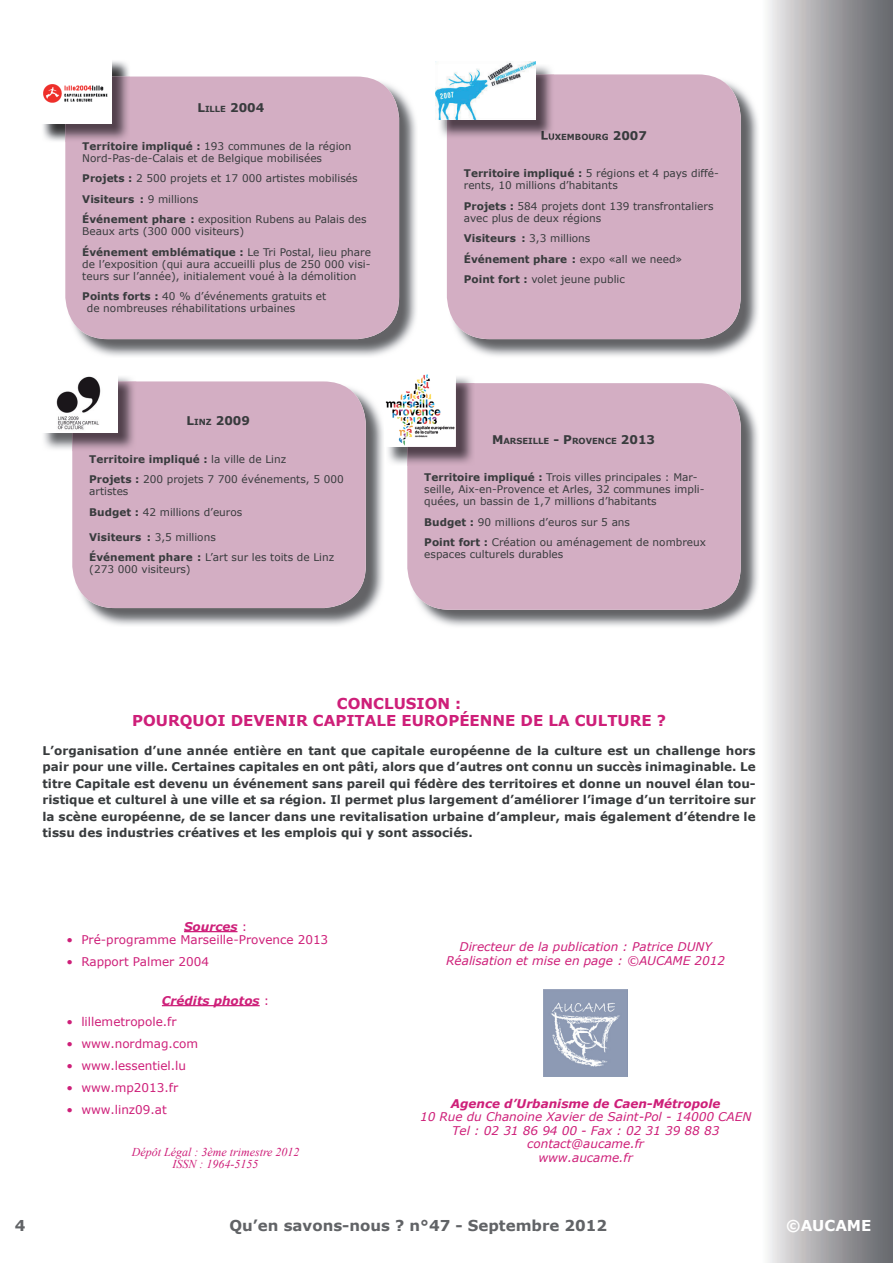
<style>
.page{position:relative;width:893px;height:1263px;background:#fff}
.page>*{position:absolute;margin:0;border:0;box-sizing:border-box;transform-origin:0 0}
.t1{font:700 15px/16.5px "Verdana";color:#ce1f79;text-align:center}
.t2{font:700 15px "Verdana";color:#616366}
.t3{font:700 15px "Verdana";color:#fff}
.t4{font:700 12px/16.5px "Verdana";color:#383b3d;text-align:justify}
.t5{font:italic 12px/13.5px "Verdana";color:#ce1f79;text-align:center}
.t6{font:12px "Verdana";color:#ce1f79}
.t7{font:italic 700 12px "Verdana";color:#ce1f79}
.t8{font:italic 12px/12px "Times New Roman";color:#ce1f79;text-align:center}
.t9{font:700 12px "Verdana";color:#383b3d}
.t10{font:10.5px/20.5px "Verdana";color:#383b3d}
.t11{font:700 8.4px "Verdana";color:#383b3d}
.s1{font-size:8.4px}
.s2{font-weight:700}
.s3{font-size:12px}
.s4{font-weight:400;font-style:normal}
</style>
<div class="page">
<img style="left:768px;top:0;width:125px;height:1263px">
<hr style="left:184px;top:931px;width:53px;height:1px;background:#ce1f79">
<hr style="left:162px;top:1005px;width:98px;height:1px;background:#ce1f79">
<img style="left:544px;top:990px;width:83px;height:86px">
<img style="left:68px;top:76px;width:348px;height:280px">
<div style="left:65px;top:77px;width:334px;height:262px;background:#d3aec3;border-radius:43px"></div>
<img style="left:43px;top:61px;width:87px;height:80px">
<img style="left:65px;top:77px;width:65px;height:64px">
<img style="left:43px;top:61px;width:68px;height:62px">
<img style="left:449px;top:77px;width:309px;height:279px">
<div style="left:447px;top:74px;width:294px;height:265px;background:#d3aec3;border-radius:43px"></div>
<img style="left:440px;top:64px;width:112px;height:75px">
<img style="left:447px;top:74px;width:107px;height:65px">
<svg style="left:541px;top:131px;width:13px;height:8px"></svg>
<img style="left:435px;top:62px;width:100px;height:58px">
<img style="left:410px;top:385px;width:348px;height:241px">
<div style="left:407px;top:383px;width:334px;height:227px;background:#d3aec3;border-radius:43px"></div>
<img style="left:388px;top:377px;width:84px;height:87px">
<img style="left:407px;top:383px;width:66px;height:83px">
<img style="left:385px;top:374px;width:71px;height:73px">
<img style="left:75px;top:383px;width:308px;height:242px">
<div style="left:72px;top:381px;width:294px;height:227px;background:#d3aec3;border-radius:43px"></div>
<img style="left:44px;top:377px;width:88px;height:72px">
<img style="left:72px;top:381px;width:64px;height:68px">
<img style="left:44px;top:376px;width:74px;height:56px">
<p class="t9" style="left:197px;top:100px;width:68px">L<span class="s1">ILLE</span> 2004</p>
<p class="t10" style="left:82px;top:140px;width:271px;line-height:12px"><span class="s2">Territoire impliqué :</span> 193 communes de la région<br>Nord-Pas-de-Calais et de Belgique mobilisées</p>
<p class="t10" style="left:82px;top:168px;width:286px"><span class="s2">Projets :</span> 2 500 projets et 17 000 artistes mobilisés<br><span class="s2">Visiteurs :</span> 9 millions<br><span class="s2">Événement phare :</span> exposition Rubens au Palais des</p>
<p class="t10" style="left:82px;top:221px;width:290px">Beaux arts (300 000 visiteurs)<br><span class="s2">Événement emblématique :</span> Le Tri Postal, lieu phare</p>
<p class="t10" style="left:82px;top:258px;width:290px;line-height:12px">de l’exposition (qui aura accueilli plus de 250 000 visi&shy;teurs sur l’année), initialement voué à la démolition</p>
<p class="t10" style="left:87px;top:290px;width:241px;line-height:12px;text-indent:-4px"><span class="s2">Points forts :</span> 40 % d’événements gratuits et de nombreuses réhabilitations urbaines</p>
<p class="t9" style="left:187px;top:413px;width:65px">L<span class="s1">INZ</span> 2009</p>
<p class="t10" style="left:89px;top:448px;width:256px"><span class="s2">Territoire impliqué :</span> la ville de Linz<br><span class="s2">Projets :</span> 200 projets 7 700 événements, 5 000</p>
<p class="t10" style="left:89px;top:481px;width:154px">artistes<br><span class="s2">Budget :</span> 42 millions d’euros</p>
<p class="t10" style="left:89px;top:526px;width:246px"><span class="s2">Visiteurs :</span> 3,5 millions<br><span class="s2">Événement phare :</span> L’art sur les toits de Linz</p>
<p class="t10" style="left:89px;top:559px;width:103px">(273 000 visiteurs)</p>
<p class="t11" style="left:540px;top:131px;width:108px"><span class="s3">L</span>UXEMBOURG <span class="s3">2007</span></p>
<p class="t10" style="left:464px;top:167px;width:257px;line-height:12px"><span class="s2">Territoire impliqué :</span> 5 régions et 4 pays diffé&shy;rents, 10 millions d’habitants</p>
<p class="t10" style="left:464px;top:199px;width:251px;line-height:12px"><span class="s2">Projets :</span> 584 projets dont 139 transfrontaliers avec plus de deux régions</p>
<p class="t10" style="left:464px;top:228px;width:220px"><span class="s2">Visiteurs :</span> 3,3 millions<br><span class="s2">Événement phare :</span> expo «all we need»<br><span class="s2">Point fort :</span> volet jeune public</p>
<p class="t11" style="left:492px;top:435px;width:164px"><span class="s3">M</span>ARSEILLE <span class="s3">- P</span>ROVENCE <span class="s3">2013</span></p>
<p class="t10" style="left:424px;top:471px;width:282px;line-height:12px"><span class="s2">Territoire impliqué :</span> Trois villes principales : Mar&shy;seille, Aix-en-Provence et Arles, 32 communes impli&shy;quées, un bassin de 1,7 millions d’habitants</p>
<p class="t10" style="left:424px;top:511px;width:283px"><span class="s2">Budget :</span> 90 millions d’euros sur 5 ans<br><span class="s2">Point fort :</span> Création ou aménagement de nombreux</p>
<p class="t10" style="left:424px;top:544px;width:140px">espaces culturels durables</p>
<h1 class="t1" style="left:132px;top:695px;width:535px">CONCLUSION :<br>POURQUOI DEVENIR CAPITALE EUROPÉENNE DE LA CULTURE ?</h1>
<p class="t4" style="left:43px;top:742px;width:715px">L’organisation d’une année entière en tant que capitale européenne de la culture est un challenge hors pair pour une ville. Certaines capitales en ont pâti, alors que d’autres ont connu un succès inimaginable. Le titre Capitale est devenu un événement sans pareil qui fédère des territoires et donne un nouvel élan tou&shy;ristique et culturel à une ville et sa région. Il permet plus largement d’améliorer l’image d’un territoire sur la scène européenne, de se lancer dans une revitalisation urbaine d’ampleur, mais également d’étendre le tissu des industries créatives et les emplois qui y sont associés.</p>
<p class="t7" style="left:184px;top:919px;width:65px">Sources <span class="s4">:</span></p>
<p class="t6" style="left:66px;top:932px;width:263px">• Pré-programme Marseille-Provence 2013</p>
<p class="t6" style="left:66px;top:954px;width:144px">• Rapport Palmer 2004</p>
<p class="t7" style="left:162px;top:993px;width:109px">Crédits photos <span class="s4">:</span></p>
<p class="t6" style="left:66px;top:1014px;width:112px">• lillemetropole.fr</p>
<p class="t6" style="left:66px;top:1036px;width:133px">• www.nordmag.com</p>
<p class="t6" style="left:66px;top:1058px;width:121px">• www.lessentiel.lu</p>
<p class="t6" style="left:66px;top:1080px;width:113px">• www.mp2013.fr</p>
<p class="t6" style="left:66px;top:1102px;width:102px">• www.linz09.at</p>
<p class="t8" style="left:132px;top:1146px;width:169px">Dépôt Légal : 3ème trimestre 2012<br>ISSN : 1964-5155</p>
<p class="t5" style="left:446px;top:940px;width:280px">Directeur de la publication : Patrice DUNY<br>Réalisation et mise en page : ©AUCAME 2012</p>
<p class="t7" style="left:451px;top:1096px;width:271px">Agence d’Urbanisme de Caen-Métropole</p>
<p class="t5" style="left:420px;top:1110px;width:333px">10 Rue du Chanoine Xavier de Saint-Pol - 14000 CAEN<br>Tel : 02 31 86 94 00 - Fax : 02 31 39 88 83 contact@aucame.fr<br>www.aucame.fr</p>
<h1 class="t2" style="left:15px;top:1216px;width:12px">4</h1>
<h1 class="t2" style="left:230px;top:1216px;width:379px">Qu’en savons-nous ? n°47 - Septembre 2012</h1>
<h1 class="t3" style="left:786px;top:1216px;width:87px">©AUCAME</h1>
</div>
